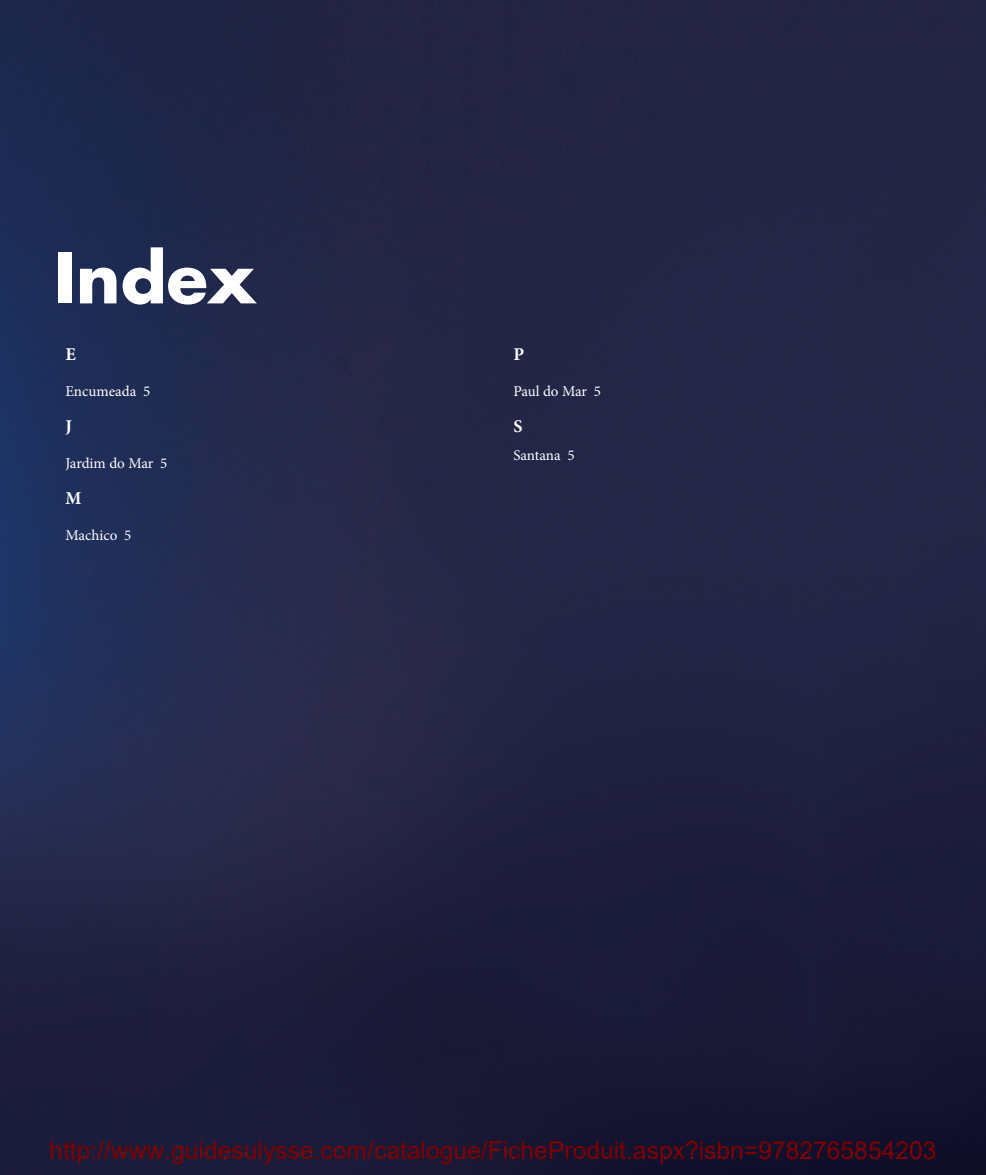
<style>
.page{position:relative;width:986px;height:1175px;background:#fff}
.page>*{position:absolute;margin:0;border:0;box-sizing:border-box;transform-origin:0 0}
.t1{font:700 67.5px "Futura Std";color:#fff}
.t2{font:24.6px "Arial";color:#800000}
.t3{font:700 18px "Minion Pro";color:#fff}
.t4{font:15px "Minion Pro";color:#fff}
</style>
<div class="page">
<img style="left:0;top:0;width:986px;height:1174px">
<h1 class="t1" style="left:54px;top:233px;width:203px">Index</h1>
<p class="t3" style="left:65px;top:341px;width:12px">E</p>
<p class="t4" style="left:65px;top:381px;width:86px">Encumeada 5</p>
<p class="t3" style="left:65px;top:413px;width:8px">J</p>
<p class="t4" style="left:65px;top:453px;width:104px">Jardim do Mar 5</p>
<p class="t3" style="left:65px;top:485px;width:17px">M</p>
<p class="t4" style="left:65px;top:525px;width:67px">Machico 5</p>
<p class="t3" style="left:513px;top:341px;width:12px">P</p>
<p class="t4" style="left:513px;top:381px;width:89px">Paul do Mar 5</p>
<p class="t3" style="left:513px;top:413px;width:11px">S</p>
<p class="t4" style="left:513px;top:445px;width:63px">Santana 5</p>
<p class="t2" style="left:49px;top:1133px;width:888px">http://www.guidesulysse.com/catalogue/FicheProduit.aspx?isbn=9782765854203</p>
</div>
